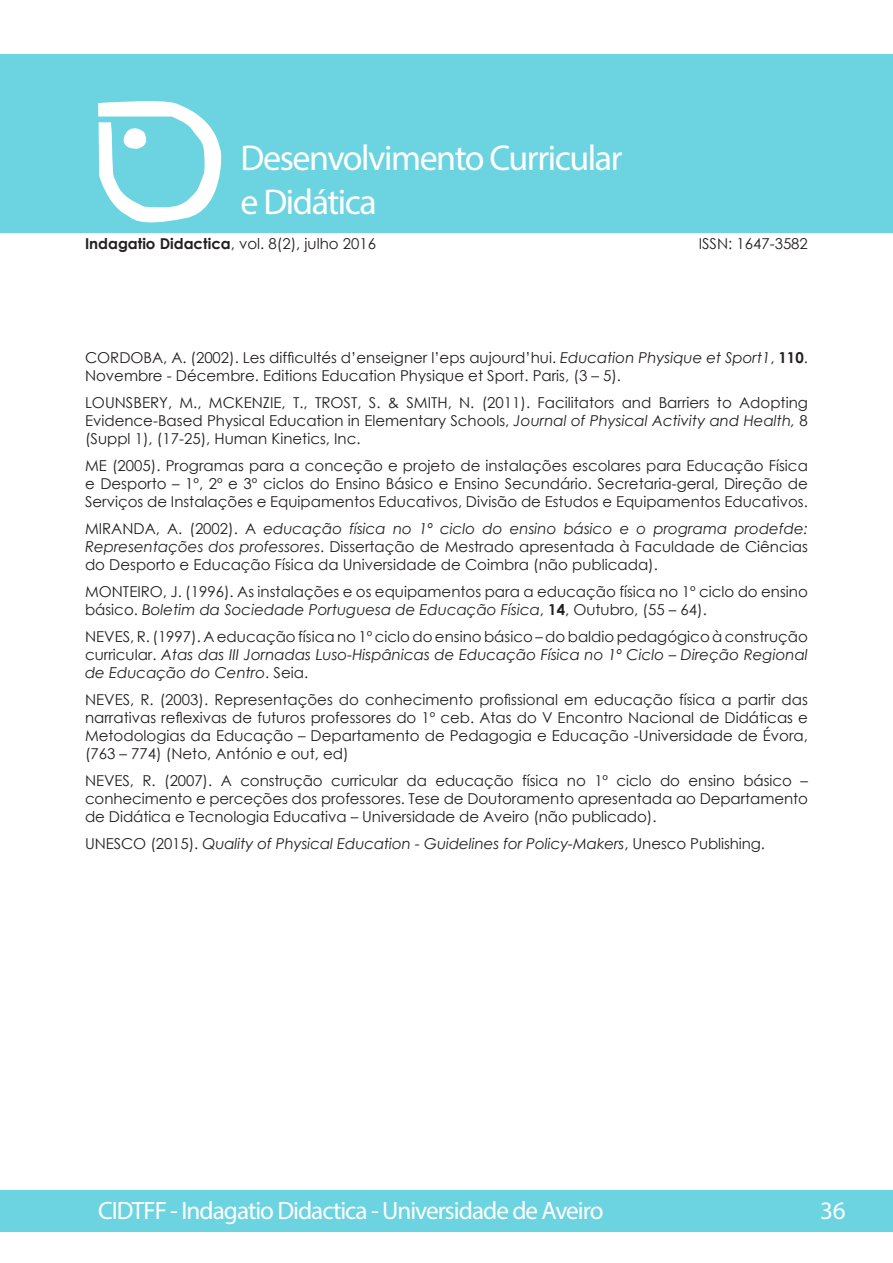
<style>
.page{position:relative;width:893px;height:1263px;background:#fff}
.page>*{position:absolute;margin:0;border:0;box-sizing:border-box;transform-origin:0 0}
.t1{font:36px/43.2px "Myriad Pro";letter-spacing:-.04em;color:#fff}
.t2{font:25.2px "Myriad Pro";letter-spacing:-.04em;color:#fff}
.t3{font:15px/18px "Century Gothic";color:#231f20;text-align:justify}
.t4{font:italic 15px "Century Gothic";letter-spacing:-.005em;color:#231f20}
.s1{font-weight:700}
.s2{font-style:italic}
.s3{font-style:normal}
</style>
<div class="page">
<div style="left:0;top:1190px;width:892px;height:41px;background:#6cd4e1"></div>
<div style="left:0;top:54px;width:893px;height:179px;background:#6cd4e1"></div>
<hr style="left:892px;top:1190px;width:1px;height:41px;background:#6cd4e1">
<svg style="left:98px;top:101px;width:124px;height:122px"></svg>
<h1 class="t1" style="left:241px;top:136px;width:384px">Desenvolvimento Curricular e Didática</h1>
<p class="t3" style="left:85px;top:234px;width:293px"><span class="s1">Indagatio Didactica</span>, vol. 8(2), julho 2016</p>
<p class="t3" style="left:699px;top:234px;width:111px">ISSN: 1647-3582</p>
<p class="t3" style="left:85px;top:348px;width:724px">CORDOBA, A. (2002). Les difficultés d’enseigner l’eps aujourd’hui. <span class="s2">Education Physique et Sport1</span>, <span class="s1">110</span>.<br>Novembre - Décembre. Editions Education Physique et Sport. Paris, (3 – 5).</p>
<p class="t3" style="left:85px;top:393px;width:724px">LOUNSBERY, M., MCKENZIE, T., TROST, S. &amp; SMITH, N. (2011). Facilitators and Barriers to Adopting Evidence-Based Physical Education in Elementary Schools, <span class="s2">Journal of Physical Activity and Health,</span> 8 (Suppl 1), (17-25), Human Kinetics, Inc.</p>
<p class="t3" style="left:85px;top:456px;width:724px">ME (2005). Programas para a conceção e projeto de instalações escolares para Educação Física e Desporto – 1º, 2º e 3º ciclos do Ensino Básico e Ensino Secundário. Secretaria-geral, Direção de Serviços de Instalações e Equipamentos Educativos, Divisão de Estudos e Equipamentos Educativos.</p>
<p class="t3" style="left:85px;top:519px;width:724px">MIRANDA, A. (2002). A <span class="s2">educação física no 1º ciclo do ensino básico e o programa prodefde:<br>Representações dos professores</span>. Dissertação de Mestrado apresentada à Faculdade de Ciências do Desporto e Educação Física da Universidade de Coimbra (não publicada).</p>
<p class="t3" style="left:85px;top:582px;width:724px">MONTEIRO, J. (1996). As instalações e os equipamentos para a educação física no 1º ciclo do ensino básico. <span class="s2">Boletim da Sociedade Portuguesa de Educação Física</span>, <span class="s1">14</span>, Outubro, (55 – 64).</p>
<p class="t3" style="left:85px;top:627px;width:724px">NEVES, R. (1997). A educação física no 1º ciclo do ensino básico – do baldio pedagógico à construção curricular. <span class="s2">Atas das III Jornadas Luso-Hispânicas de Educação Física no 1º Ciclo – Direção Regional de Educação do Centro</span>. Seia.</p>
<p class="t3" style="left:85px;top:690px;width:724px">NEVES, R. (2003). Representações do conhecimento profissional em educação física a partir das narrativas reflexivas de futuros professores do 1º ceb. Atas do V Encontro Nacional de Didáticas e Metodologias da Educação – Departamento de Pedagogia e Educação -Universidade de Évora, (763 – 774) (Neto, António e out, ed)</p>
<p class="t3" style="left:85px;top:771px;width:724px">NEVES, R. (2007). A construção curricular da educação física no 1º ciclo do ensino básico – conhecimento e perceções dos professores. Tese de Doutoramento apresentada ao Departamento de Didática e Tecnologia Educativa – Universidade de Aveiro (não publicado).</p>
<p class="t4" style="left:85px;top:833px;width:682px"><span class="s3">UNESCO (2015).</span> Quality of Physical Education - Guidelines for Policy-Makers<span class="s3">, Unesco Publishing.</span></p>
<h2 class="t2" style="left:98px;top:1194px;width:507px">CIDTFF - Indagatio Didactica - Universidade de Aveiro</h2>
<h2 class="t2" style="left:820px;top:1194px;width:27px">36</h2>
</div>
